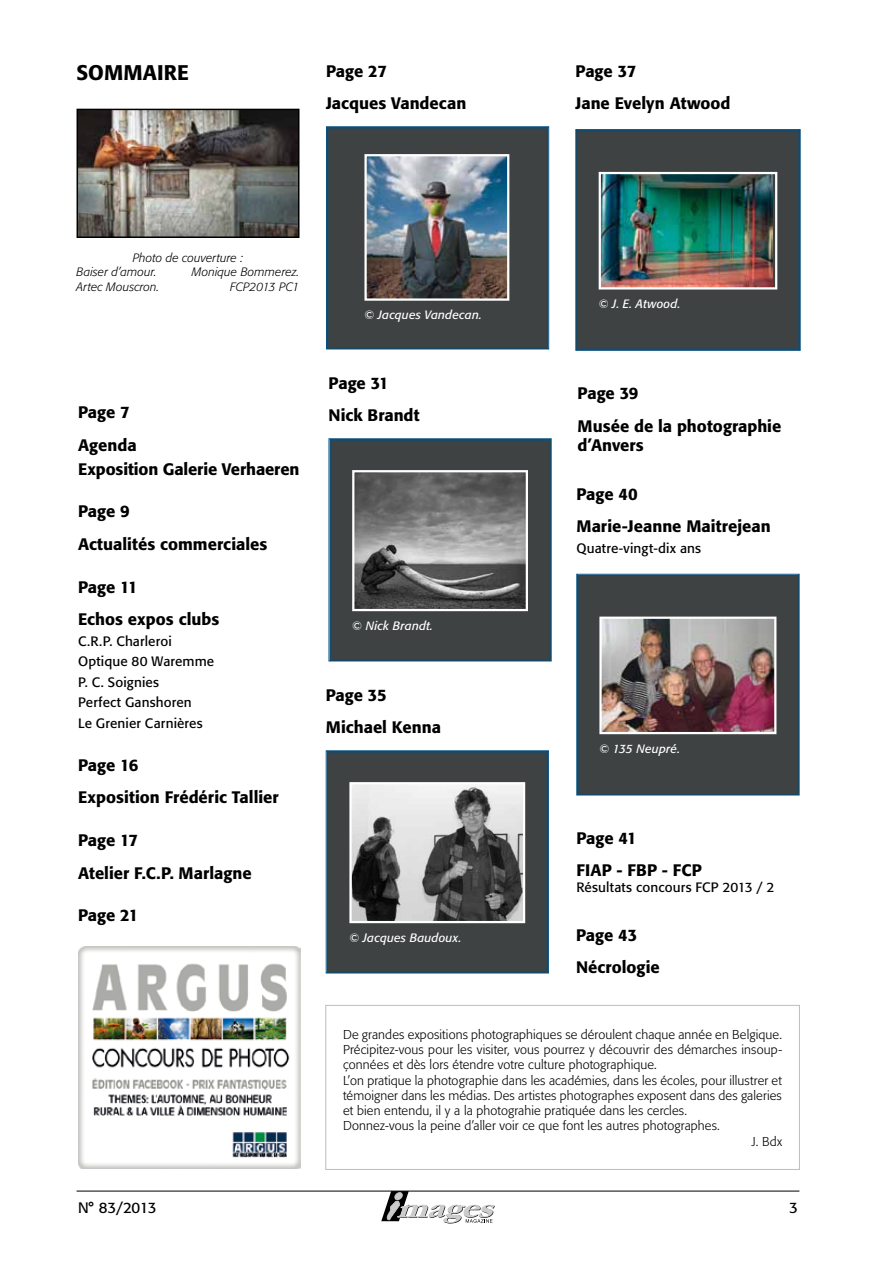
<style>
.page{position:relative;width:893px;height:1263px;background:#fff}
.page>*{position:absolute;margin:0;border:0;box-sizing:border-box;transform-origin:0 0}
.t1{font:500 21px "Formata";letter-spacing:.005em;color:#000}
.t2{font:500 16.5px/32.5px "Formata";color:#000}
.t3{font:15px "Formata";letter-spacing:-.03em;color:#000}
.t4{font:13.5px/20.4px "Formata";letter-spacing:.01em;color:#000}
.t5{font:300 12.75px "Formata";letter-spacing:.01em;color:#000}
.t6{font:italic 300 12px/14.4px "Formata";letter-spacing:.01em;color:#000}
.t7{font:italic 12px "Formata";letter-spacing:.015em;color:#fff}
</style>
<div class="page">
<img style="left:80px;top:112px;width:216px;height:123px">
<div style="left:77px;top:109px;width:222px;height:129px;border:2px solid #000"></div>
<div style="left:326px;top:126px;width:223px;height:224px;background:#3e4242"></div>
<div style="left:327px;top:128px;width:221px;height:220px;border:1px solid #044f7e"></div>
<img style="left:367px;top:157px;width:139px;height:141px">
<div style="left:364px;top:154px;width:145px;height:147px;border:2px solid #fff"></div>
<img style="left:78px;top:946px;width:222px;height:223px">
<svg style="left:328px;top:438px;width:224px;height:224px;background:#3f4649"></svg>
<div style="left:330px;top:440px;width:220px;height:220px;border:1px solid #044f7e"></div>
<img style="left:355px;top:473px;width:170px;height:135px">
<div style="left:352px;top:470px;width:176px;height:141px;border:2px solid #fff"></div>
<svg style="left:326px;top:750px;width:223px;height:223px;background:#3d4446"></svg>
<div style="left:327px;top:752px;width:220px;height:220px;border:1px solid #044f7e"></div>
<img style="left:352px;top:785px;width:170px;height:135px">
<div style="left:349px;top:782px;width:176px;height:141px;border:2px solid #fff"></div>
<svg style="left:575px;top:129px;width:226px;height:222px;background:#3f4547"></svg>
<div style="left:577px;top:130px;width:222px;height:219px;border:1px solid #044f7e"></div>
<img style="left:602px;top:175px;width:171px;height:111px">
<div style="left:599px;top:172px;width:178px;height:117px;border:2px solid #fff"></div>
<svg style="left:576px;top:574px;width:224px;height:222px;background:#3f4547"></svg>
<div style="left:578px;top:575px;width:220px;height:219px;border:1px solid #044f7e"></div>
<img style="left:602px;top:620px;width:171px;height:111px">
<div style="left:599px;top:617px;width:177px;height:117px;border:2px solid #fff"></div>
<div style="left:325px;top:1005px;width:475px;height:165px;border:1px solid #bbbdbe"></div>
<hr style="left:77px;top:1191px;width:722px;height:1px;background:#000">
<svg style="left:381px;top:1191px;width:114px;height:32px"></svg>
<h1 class="t1" style="left:77px;top:60px;width:114px">SOMMAIRE</h1>
<p class="t2" style="left:326px;top:55px;width:142px">Page 27<br>Jacques Vandecan</p>
<p class="t2" style="left:575px;top:55px;width:157px">Page 37<br>Jane Evelyn Atwood</p>
<p class="t6" style="left:77px;top:250px;width:168px;text-indent:56px">Photo de couverture :<br>Baiser d’amour.</p>
<p class="t6" style="left:192px;top:265px;width:109px">Monique Bommerez.</p>
<p class="t6" style="left:77px;top:279px;width:84px">Artec Mouscron.</p>
<p class="t6" style="left:230px;top:279px;width:71px">FCP2013 PC1</p>
<p class="t2" style="left:78px;top:396px;width:60px">Page 7<br>Agenda</p>
<p class="t2" style="left:78px;top:452px;width:223px">Exposition Galerie Verhaeren</p>
<p class="t2" style="left:78px;top:495px;width:191px">Page 9<br>Actualités commerciales</p>
<p class="t2" style="left:78px;top:571px;width:143px">Page 11<br>Echos expos clubs</p>
<p class="t4" style="left:78px;top:631px;width:138px">C.R.P. Charleroi<br>Optique 80 Waremme<br>P. C. Soignies<br>Perfect Ganshoren<br>Le Grenier Carnières</p>
<p class="t2" style="left:78px;top:748px;width:202px">Page 16<br>Exposition Frédéric Tallier</p>
<p class="t2" style="left:78px;top:824px;width:175px">Page 17<br>Atelier F.C.P. Marlagne</p>
<p class="t2" style="left:78px;top:899px;width:62px">Page 21</p>
<p class="t7" style="left:364px;top:308px;width:119px">© Jacques Vandecan.</p>
<p class="t2" style="left:329px;top:367px;width:92px">Page 31<br>Nick Brandt</p>
<p class="t7" style="left:352px;top:618px;width:82px">© Nick Brandt.</p>
<p class="t2" style="left:326px;top:679px;width:117px">Page 35<br>Michael Kenna</p>
<p class="t7" style="left:349px;top:930px;width:114px">© Jacques Baudoux.</p>
<p class="t7" style="left:599px;top:297px;width:83px">© J. E. Atwood.</p>
<p class="t2" style="left:577px;top:377px;width:205px">Page 39<br>Musée de la photographie</p>
<p class="t2" style="left:577px;top:429px;width:68px">d’Anvers</p>
<p class="t2" style="left:576px;top:477px;width:196px">Page 40<br>Marie-Jeanne Maitrejean</p>
<p class="t4" style="left:576px;top:538px;width:126px">Quatre-vingt-dix ans</p>
<p class="t7" style="left:599px;top:741px;width:82px">© 135 Neupré.</p>
<p class="t2" style="left:576px;top:821px;width:127px">Page 41<br>FIAP - FBP - FCP</p>
<p class="t4" style="left:576px;top:877px;width:200px">Résultats concours FCP 2013 / 2</p>
<p class="t2" style="left:576px;top:918px;width:85px">Page 43<br>Nécrologie</p>
<p class="t5" style="left:343px;top:1027px;width:440px">De grandes expositions photographiques se déroulent chaque année en Belgique.</p>
<p class="t5" style="left:343px;top:1042px;width:440px">Précipitez-vous pour les visiter, vous pourrez y découvrir des démarches insoup-</p>
<p class="t5" style="left:343px;top:1057px;width:315px">çonnées et dès lors étendre votre culture photographique.</p>
<p class="t5" style="left:343px;top:1072px;width:440px">L’on pratique la photographie dans les académies, dans les écoles, pour illustrer et</p>
<p class="t5" style="left:343px;top:1088px;width:440px">témoigner dans les médias. Des artistes photographes exposent dans des galeries</p>
<p class="t5" style="left:343px;top:1103px;width:345px">et bien entendu, il y a la photograhie pratiquée dans les cercles.</p>
<p class="t5" style="left:343px;top:1118px;width:378px">Donnez-vous la peine d’aller voir ce que font les autres photographes.</p>
<p class="t5" style="left:751px;top:1134px;width:32px">J. Bdx</p>
<p class="t3" style="left:78px;top:1199px;width:80px">N° 83/2013</p>
<p class="t3" style="left:789px;top:1199px;width:10px">3</p>
</div>
